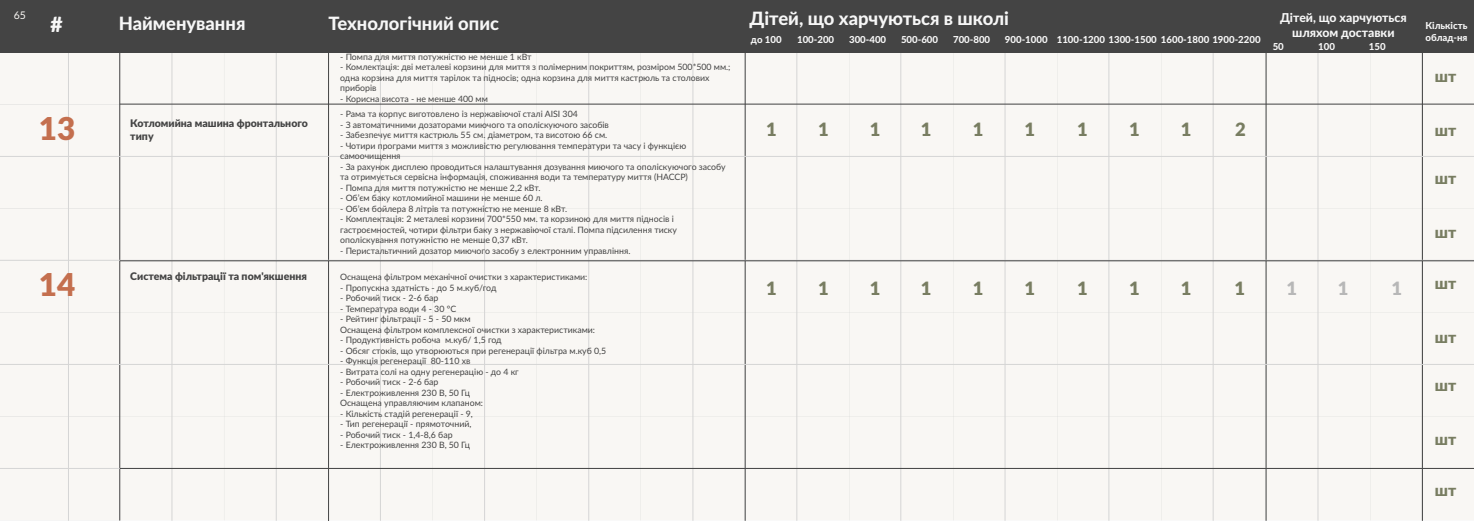
<style>
.page{position:relative;width:1474px;height:521px;background:#fff}
.page>*{position:absolute;margin:0;border:0;box-sizing:border-box;transform-origin:0 0}
.t1{font:900 31.5px "Lato";color:#c46f4e}
.t2{font:900 21px "Lato";color:#f7f7f7}
.t3{font:800 18.38px "Lato";color:#f7f7f7}
.t4{font:900 18.38px "Lato";color:#787d61}
.t5{font:900 18.38px "Lato";color:#b7b7b7}
.t6{font:900 15.75px "Lato";color:#787d61}
.t7{font:800 12.25px/14.7px "Lato";color:#f7f7f7;text-align:center}
.t8{font:900 10.5px/12.6px "Lato";color:#444}
.t9{font:10.5px "Lato";color:#f9f7f4}
.t10{font:800 9.62px/11.5px "Lato";color:#f7f7f7}
.t11{font:8.75px/10.5px "Lato";color:#444}
.s1{color:#444}
</style>
<div class="page">
<div style="left:0;top:52px;width:1473px;height:468px;background:#f9f7f4"></div>
<hr style="left:119px;top:0;width:1px;height:520px;background:#444">
<hr style="left:328px;top:0;width:1px;height:521px;background:#444">
<hr style="left:744px;top:0;width:1px;height:521px;background:#444">
<hr style="left:796px;top:0;width:1px;height:521px;background:#d5d5d5">
<hr style="left:692px;top:0;width:1px;height:521px;background:#d5d5d5">
<hr style="left:588px;top:0;width:1px;height:521px;background:#d5d5d5">
<hr style="left:484px;top:0;width:1px;height:521px;background:#d5d5d5">
<hr style="left:380px;top:0;width:1px;height:521px;background:#d5d5d5">
<hr style="left:172px;top:0;width:1px;height:521px;background:#d5d5d5">
<hr style="left:68px;top:0;width:1px;height:521px;background:#d5d5d5">
<hr style="left:276px;top:0;width:1px;height:521px;background:#d5d5d5">
<hr style="left:900px;top:0;width:1px;height:521px;background:#d5d5d5">
<hr style="left:1004px;top:0;width:1px;height:521px;background:#d5d5d5">
<hr style="left:1108px;top:0;width:1px;height:521px;background:#d5d5d5">
<hr style="left:1212px;top:0;width:1px;height:521px;background:#d5d5d5">
<hr style="left:1317px;top:0;width:1px;height:521px;background:#d5d5d5">
<hr style="left:1265px;top:0;width:1px;height:521px;background:#444">
<hr style="left:1421px;top:0;width:1px;height:521px;background:#444">
<div style="left:0;top:0;width:1473px;height:52px;background:#444"></div>
<hr style="left:0;top:156px;width:1473px;height:1px;background:#d5d5d5">
<hr style="left:0;top:260px;width:1473px;height:1px;background:#d5d5d5">
<hr style="left:0;top:364px;width:1473px;height:1px;background:#d5d5d5">
<hr style="left:0;top:468px;width:1473px;height:1px;background:#d5d5d5">
<hr style="left:120px;top:104px;width:1353px;height:1px;background:#444">
<hr style="left:120px;top:260px;width:1353px;height:1px;background:#444">
<hr style="left:120px;top:468px;width:1353px;height:1px;background:#444">
<p class="t9" style="left:12px;top:8px;width:15px"><span class="s1">1</span>6 5</p>
<h2 class="t2" style="left:50px;top:9px;width:14px">#</h2>
<h3 class="t3" style="left:119px;top:10px;width:128px">Найменування</h3>
<h3 class="t3" style="left:328px;top:10px;width:172px">Технологічний опис</h3>
<h3 class="t3" style="left:749px;top:5px;width:261px">Дітей, що харчуються в школі</h3>
<h3 class="t7" style="left:1279px;top:10px;width:128px">Дітей, що харчуються шляхом доставки</h3>
<p class="t10" style="left:751px;top:34px;width:32px">до 100</p>
<p class="t10" style="left:1272px;top:40px;width:13px">50</p>
<p class="t10" style="left:1318px;top:40px;width:18px">100</p>
<p class="t10" style="left:1368px;top:40px;width:18px">150</p>
<p class="t10" style="left:797px;top:34px;width:39px">100-200</p>
<p class="t10" style="left:849px;top:34px;width:39px">300-400</p>
<p class="t10" style="left:901px;top:34px;width:39px">500-600</p>
<p class="t10" style="left:953px;top:34px;width:39px">700-800</p>
<p class="t10" style="left:1004px;top:34px;width:257px">900-1000 1100-1200 1300-1500 1600-1800 1900-2200</p>
<h1 class="t1" style="left:39px;top:105px;width:38px">13</h1>
<h1 class="t1" style="left:39px;top:260px;width:38px">14</h1>
<p class="t8" style="left:130px;top:117px;width:179px">Котломийна машина фронтального типу</p>
<p class="t8" style="left:130px;top:270px;width:178px">Система фільтрації та пом'якшення</p>
<p class="t11" style="left:340px;top:51px;width:193px">- Помпа для миття потужністю не менше 1 кВт</p>
<p class="t11" style="left:340px;top:61px;width:392px">- Комлектація: дві металеві корзини для миття з полімерним покриттям, розміром 500*500 мм.; одна корзина для миття тарілок та підносів; одна корзина для миття кастрюль та столових приборів</p>
<p class="t11" style="left:340px;top:93px;width:149px">- Корисна висота - не менше 400 мм</p>
<p class="t11" style="left:340px;top:108px;width:239px">- Рама та корпус виготовлено із нержавіючої сталі AISI 304</p>
<p class="t11" style="left:340px;top:119px;width:270px">- З автоматичними дозаторами миючого та ополіскуючого засобів</p>
<p class="t11" style="left:340px;top:129px;width:268px">- Забезпечує миття кастрюль 55 см. діаметром, та висотою 66 см.</p>
<p class="t11" style="left:340px;top:140px;width:347px">- Чотири програми миття з можливістю регулювання температури та часу і функцією самоочищення</p>
<p class="t11" style="left:340px;top:161px;width:387px">- За рахунок дисплею проводиться налаштування дозування миючого та ополіскуючого засобу та отримується сервісна інформація, споживання води та температуру миття (НАССР)</p>
<p class="t11" style="left:340px;top:182px;width:202px">- Помпа для миття потужністю не менше 2,2 кВт.</p>
<p class="t11" style="left:340px;top:192px;width:204px">- Об’єм баку котломийної машини не менше 60 л.</p>
<p class="t11" style="left:340px;top:203px;width:228px">- Об’єм бойлера 8 літрів та потужністю не менше 8 кВт.</p>
<p class="t11" style="left:340px;top:213px;width:338px">- Комплектація: 2 металеві корзини 700*550 мм. та корзиною для миття підносів і гастроємностей, чотири фільтри баку з нержавіючої сталі. Помпа підсилення тиску ополіскування потужністю не менше 0,37 кВт.</p>
<p class="t11" style="left:340px;top:245px;width:292px">- Перистальтичний дозатор миючого засобу з електронним управління.</p>
<p class="t11" style="left:340px;top:271px;width:249px">Оснащена фільтром механічної очистки з характеристиками:</p>
<p class="t11" style="left:340px;top:282px;width:158px">- Пропускна здатність - до 5 м.куб/год</p>
<p class="t11" style="left:340px;top:292px;width:100px">- Робочий тиск - 2-6 бар</p>
<p class="t11" style="left:340px;top:303px;width:117px">- Температура води 4 - 30 °C</p>
<p class="t11" style="left:340px;top:313px;width:256px">- Рейтинг фільтрації - 5 - 50 мкм<br>Оснащена фільтром комплексної очистки з характеристиками:</p>
<p class="t11" style="left:340px;top:334px;width:163px">- Продуктивність робоча м.куб/ 1,5 год</p>
<p class="t11" style="left:340px;top:345px;width:268px">- Обсяг стоків, що утворюються при регенерації фільтра м.куб 0,5</p>
<p class="t11" style="left:340px;top:355px;width:132px">- Функція регенерації 80-110 хв</p>
<p class="t11" style="left:340px;top:366px;width:180px">- Витрата солі на одну регенерацію - до 4 кг</p>
<p class="t11" style="left:340px;top:376px;width:100px">- Робочий тиск - 2-6 бар</p>
<p class="t11" style="left:340px;top:387px;width:144px">- Електроживлення 230 В, 50 Гц<br>Оснащена управляючим клапаном:</p>
<p class="t11" style="left:340px;top:408px;width:134px">- Кількість стадій регенерації - 9,</p>
<p class="t11" style="left:340px;top:418px;width:133px">- Тип регенерації - прямоточний,</p>
<p class="t11" style="left:340px;top:429px;width:114px">- Робочий тиск - 1,4-8,6 бар</p>
<p class="t11" style="left:340px;top:439px;width:132px">- Електроживлення 230 В, 50 Гц</p>
<h3 class="t4" style="left:766px;top:115px;width:12px">1</h3>
<h3 class="t4" style="left:818px;top:115px;width:12px">1</h3>
<h3 class="t4" style="left:869px;top:115px;width:12px">1</h3>
<h3 class="t4" style="left:920px;top:115px;width:12px">1</h3>
<h3 class="t4" style="left:972px;top:115px;width:12px">1</h3>
<h3 class="t4" style="left:1024px;top:115px;width:12px">1</h3>
<h3 class="t4" style="left:1077px;top:115px;width:12px">1</h3>
<h3 class="t4" style="left:1129px;top:115px;width:12px">1</h3>
<h3 class="t4" style="left:1180px;top:115px;width:12px">1</h3>
<h3 class="t4" style="left:1234px;top:115px;width:12px">2</h3>
<h3 class="t4" style="left:766px;top:274px;width:12px">1</h3>
<h3 class="t4" style="left:818px;top:274px;width:12px">1</h3>
<h3 class="t4" style="left:869px;top:274px;width:12px">1</h3>
<h3 class="t4" style="left:920px;top:274px;width:12px">1</h3>
<h3 class="t4" style="left:972px;top:274px;width:12px">1</h3>
<h3 class="t4" style="left:1024px;top:274px;width:12px">1</h3>
<h3 class="t4" style="left:1077px;top:274px;width:12px">1</h3>
<h3 class="t4" style="left:1129px;top:274px;width:12px">1</h3>
<h3 class="t4" style="left:1180px;top:274px;width:12px">1</h3>
<h3 class="t4" style="left:1234px;top:274px;width:12px">1</h3>
<h3 class="t5" style="left:1286px;top:274px;width:12px">1</h3>
<h3 class="t5" style="left:1337px;top:274px;width:12px">1</h3>
<h3 class="t5" style="left:1391px;top:274px;width:12px">1</h3>
<p class="t10" style="left:1425px;top:20px;width:43px">Кількість облад-ня</p>
<h3 class="t6" style="left:1434px;top:65px;width:23px">шт</h3>
<h3 class="t6" style="left:1434px;top:118px;width:23px">шт</h3>
<h3 class="t6" style="left:1434px;top:167px;width:23px">шт</h3>
<h3 class="t6" style="left:1434px;top:220px;width:23px">шт</h3>
<h3 class="t6" style="left:1434px;top:271px;width:23px">шт</h3>
<h3 class="t6" style="left:1434px;top:325px;width:23px">шт</h3>
<h3 class="t6" style="left:1434px;top:373px;width:23px">шт</h3>
<h3 class="t6" style="left:1434px;top:427px;width:23px">шт</h3>
<h3 class="t6" style="left:1434px;top:479px;width:23px">шт</h3>
</div>
